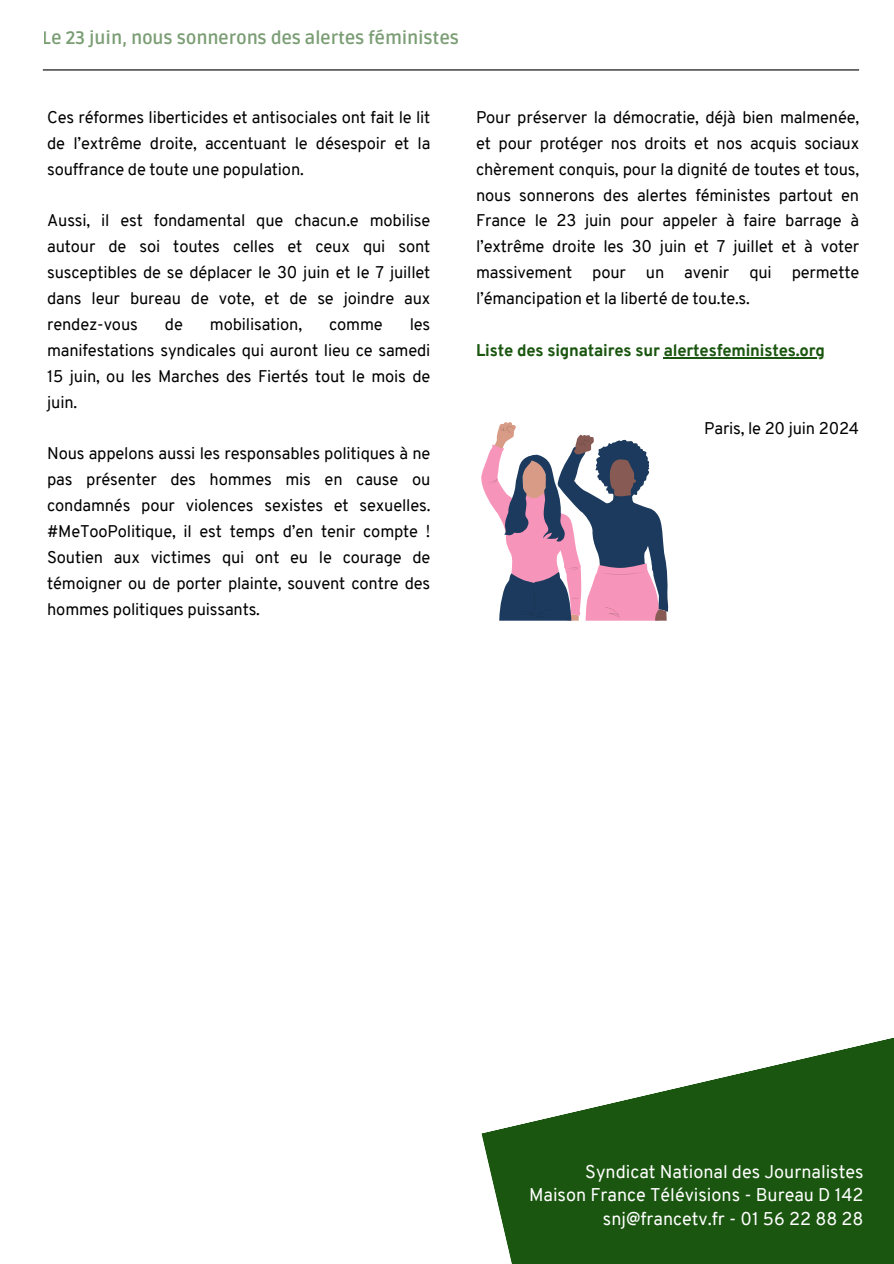
<style>
.page{position:relative;width:894px;height:1264px;background:#fff}
.page>*{position:absolute;margin:0;border:0;box-sizing:border-box;transform-origin:0 0}
.t1{font:18px/23.7px "Overpass";color:#fff;text-align:right}
.t2{font:700 18px "Ruda";letter-spacing:-.01em;color:#1a560f}
.t3{font:16.5px/25.8px "Overpass";letter-spacing:-.01em;color:#000;text-align:justify}
.t4{font:800 16.5px "Overpass";letter-spacing:-.01em;color:#1a560f}
</style>
<div class="page">
<hr style="left:43px;top:69px;width:815px;height:1px;background:#000">
<svg style="left:481px;top:1038px;width:412px;height:225px;fill:#1a560f"></svg>
<hr style="left:663px;top:357px;width:161px;height:1px;background:#1a560f">
<svg style="left:481px;top:422px;width:187px;height:198px"></svg>
<p class="t2" style="left:43px;top:28px;width:417px">Le 23 juin, nous sonnerons des alertes féministes</p>
<p class="t3" style="left:47px;top:106px;width:384px">Ces réformes liberticides et antisociales ont fait le lit de l’extrême droite, accentuant le désespoir et la souffrance de toute une population.</p>
<p class="t3" style="left:47px;top:209px;width:384px">Aussi, il est fondamental que chacun.e mobilise autour de soi toutes celles et ceux qui sont susceptibles de se déplacer le 30 juin et le 7 juillet dans leur bureau de vote, et de se joindre aux rendez-vous</p>
<p class="t3" style="left:47px;top:313px;width:384px;text-indent:362px">les manifestations syndicales qui auront lieu ce samedi 15 juin, ou les Marches des Fiertés tout le mois de juin.</p>
<p class="t3" style="left:47px;top:442px;width:384px">Nous appelons aussi les responsables politiques à ne pas présenter des hommes mis en cause ou condamnés pour violences sexistes et sexuelles. #MeTooPolitique, il est temps d’en tenir compte !<br>Soutien aux victimes qui ont eu le courage de témoigner ou de porter plainte, souvent contre des hommes politiques puissants.</p>
<p class="t3" style="left:165px;top:313px;width:19px">de</p>
<p class="t3" style="left:210px;top:313px;width:94px">mobilisation,</p>
<p class="t3" style="left:329px;top:313px;width:55px">comme</p>
<h1 class="t3" style="left:476px;top:106px;width:384px">Pour préserver la démocratie, déjà bien malmenée, et pour protéger nos droits et nos acquis sociaux chèrement conquis, pour la dignité de toutes et tous, nous sonnerons des alertes féministes partout en France le 23 juin pour appeler à faire barrage à l’extrême droite les 30 juin et 7 juillet et à voter massivement pour un avenir qui permette l’émancipation et la liberté de tou.te.s.</h1>
<p class="t4" style="left:476px;top:343px;width:350px">Liste des signataires sur alertesfeministes.org</p>
<p class="t3" style="left:704px;top:416px;width:156px">Paris, le 20 juin 2024</p>
<h1 class="t1" style="left:585px;top:1161px;width:280px">Syndicat National des Journalistes</h1>
<p class="t1" style="left:529px;top:1184px;width:336px">Maison France Télévisions - Bureau D 142 snj@francetv.fr - 01 56 22 88 28</p>
</div>
